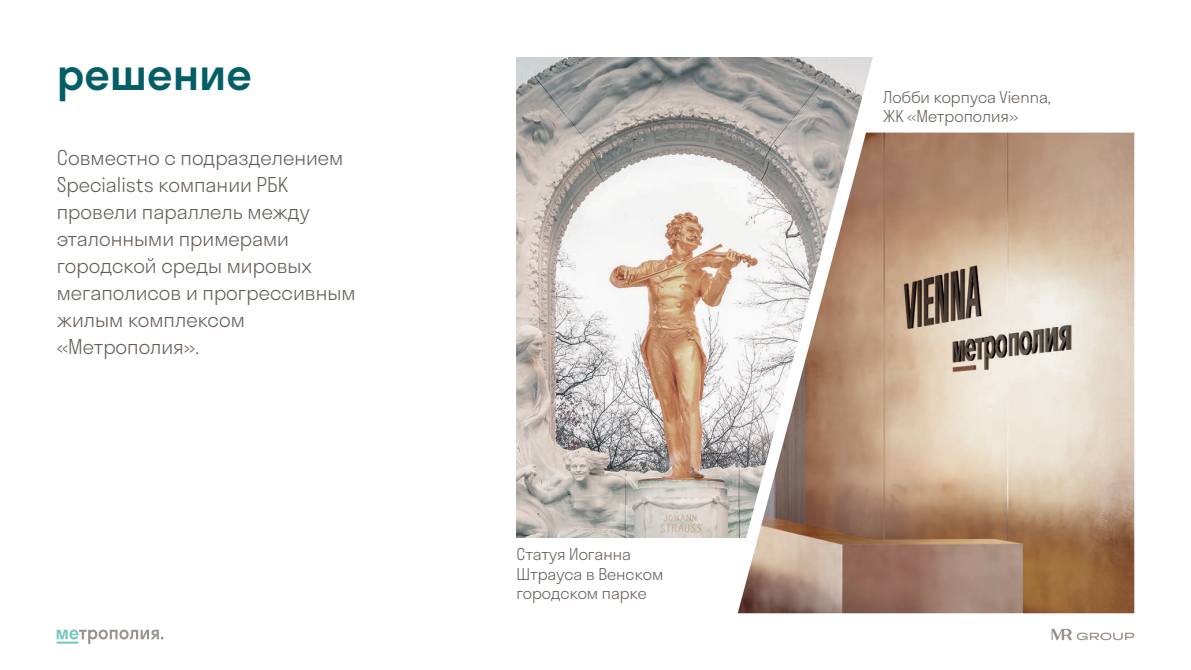
<style>
.page{position:relative;width:1191px;height:670px;background:#fff}
.page>*{position:absolute;margin:0;border:0;box-sizing:border-box;transform-origin:0 0}
.t1{font:500 45px "Stratos LC";color:#045e66}
.t2{font:300 20px/27px "Stratos LC";color:#645b55}
.t3{font:300 16px/19.2px "Stratos LC";color:#645b55}
</style>
<div class="page">
<img style="left:516px;top:57px;width:206px;height:481px">
<svg style="left:722px;top:57px;width:231px;height:557px"></svg>
<img style="left:737px;top:133px;width:397px;height:480px">
<svg style="left:57px;top:629px;width:106px;height:15px"></svg>
<svg style="left:1051px;top:629px;width:83px;height:11px"></svg>
<h1 class="t1" style="left:57px;top:38px;width:197px">решение</h1>
<p class="t2" style="left:57px;top:144px;width:300px">Совместно с подразделением<br>Specialists компании РБК провели параллель между эталонными примерами городской среды мировых мегаполисов и прогрессивным жилым комплексом «Метрополия».</p>
<p class="t3" style="left:516px;top:544px;width:148px">Статуя Иоганна<br>Штрауса в Венском городском парке</p>
<p class="t3" style="left:883px;top:87px;width:169px">Лобби корпуса Vienna,<br>ЖК «Метрополия»</p>
</div>
